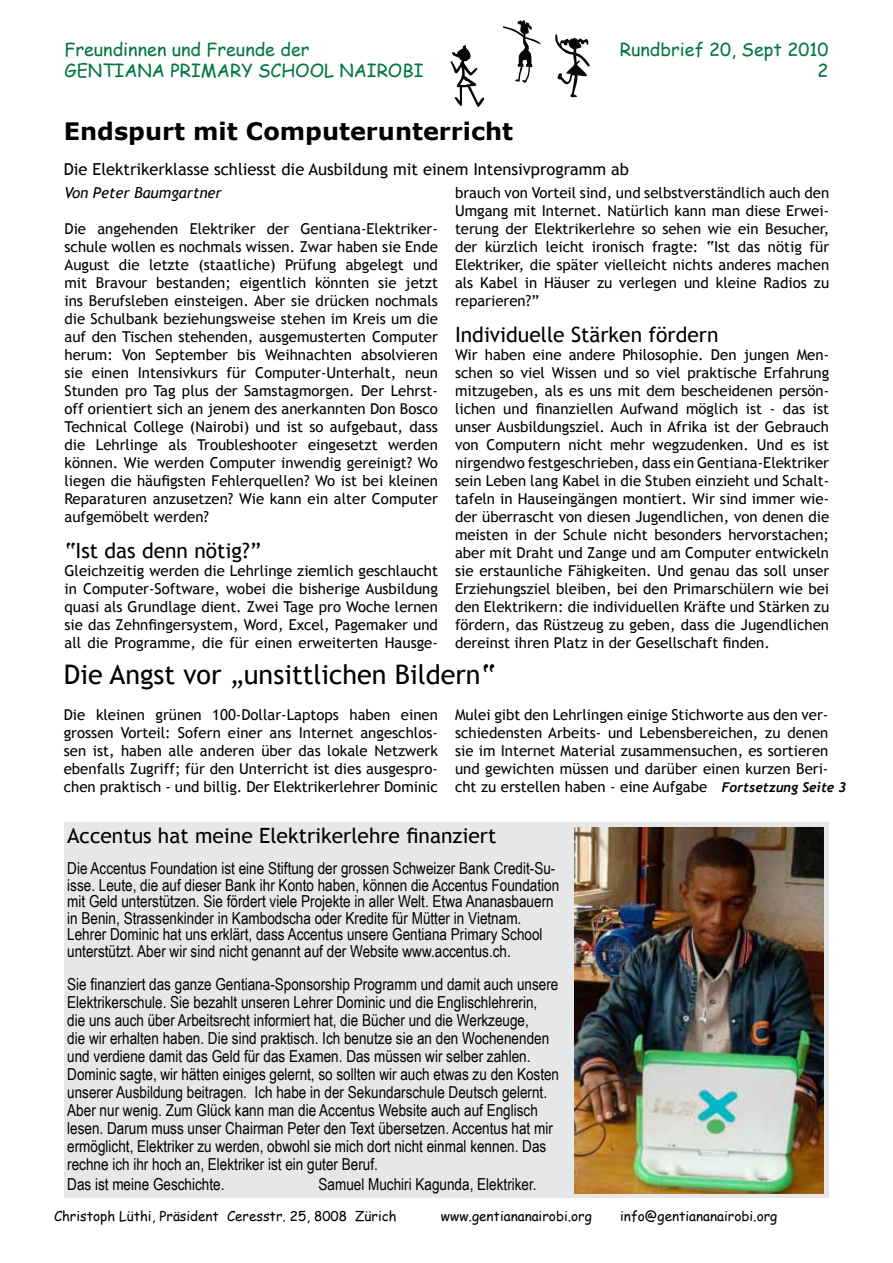
<style>
.page{position:relative;width:893px;height:1263px;background:#fff}
.page>*{position:absolute;margin:0;border:0;box-sizing:border-box;transform-origin:0 0}
.t1{font:27px "Trebuchet MS";color:#000}
.t2{font:700 24px "Verdana";color:#000}
.t3{font:21px "Trebuchet MS";color:#000}
.t4{font:18px/21.6px "Comic Sans MS";color:#007642}
.t5{font:16.5px/18px "Arial Narrow";color:#000}
.t6{font:16.5px "Trebuchet MS";color:#000}
.t7{font:15px/18px "Trebuchet MS";color:#000;text-align:justify}
.t8{font:italic 15px "Trebuchet MS";color:#000}
.t9{font:13.5px "Comic Sans MS";color:#000}
.t10{font:italic 700 13.5px "Trebuchet";color:#000}
</style>
<div class="page">
<div style="left:64px;top:822px;width:765px;height:376px;background:#e6e7e8"></div>
<svg style="left:502px;top:20px;width:39px;height:63px"></svg>
<svg style="left:450px;top:45px;width:35px;height:62px"></svg>
<svg style="left:555px;top:34px;width:35px;height:64px"></svg>
<img style="left:575px;top:827px;width:249px;height:366px">
<p class="t4" style="left:64px;top:38px;width:360px">Freundinnen und Freunde der<br>GENTIANA PRIMARY SCHOOL NAIROBI</p>
<p class="t4" style="left:620px;top:38px;width:210px;text-align:right">Rundbrief 20, Sept 2010<br>2</p>
<h2 class="t2" style="left:64px;top:116px;width:451px">Endspurt mit Computerunterricht</h2>
<p class="t6" style="left:64px;top:159px;width:567px">Die Elektrikerklasse schliesst die Ausbildung mit einem Intensivprogramm ab</p>
<p class="t8" style="left:64px;top:184px;width:159px">Von Peter Baumgartner</p>
<p class="t7" style="left:64px;top:220px;width:375px">Die angehenden Elektriker der Gentiana-Elektriker&shy;schule wollen es nochmals wissen. Zwar haben sie Ende August die letzte (staatliche) Prüfung abgelegt und mit Bravour bestanden; eigentlich könnten sie jetzt ins Berufsleben einsteigen. Aber sie drücken nochmals die Schulbank beziehungsweise stehen im Kreis um die auf den Tischen stehenden, ausgemusterten Computer herum: Von September bis Weihnachten absolvieren sie einen Intensivkurs für Computer-Unterhalt, neun Stunden pro Tag plus der Samstagmorgen. Der Lehrst&shy;off orientiert sich an jenem des anerkannten Don Bosco Technical College (Nairobi) und ist so aufgebaut, dass die Lehrlinge als Troubleshooter eingesetzt werden können. Wie werden Computer inwendig gereinigt? Wo liegen die häufigsten Fehlerquellen? Wo ist bei kleinen Reparaturen anzusetzen? Wie kann ein alter Computer aufgemöbelt werden?</p>
<h3 class="t3" style="left:64px;top:538px;width:198px">“Ist das denn nötig?”</h3>
<p class="t7" style="left:64px;top:562px;width:375px">Gleichzeitig werden die Lehrlinge ziemlich geschlaucht in Computer-Software, wobei die bisherige Ausbildung quasi als Grundlage dient. Zwei Tage pro Woche lernen sie das Zehnfingersystem, Word, Excel, Pagemaker und all die Programme, die für einen erweiterten Hausge-</p>
<p class="t7" style="left:455px;top:184px;width:376px">brauch von Vorteil sind, und selbstverständlich auch den Umgang mit Internet. Natürlich kann man diese Erwei&shy;terung der Elektrikerlehre so sehen wie ein Besucher, der kürzlich leicht ironisch fragte: “Ist das nötig für Elektriker, die später vielleicht nichts anderes machen als Kabel in Häuser zu verlegen und kleine Radios zu reparieren?”</p>
<h3 class="t3" style="left:455px;top:322px;width:265px">Individuelle Stärken fördern</h3>
<p class="t7" style="left:455px;top:346px;width:376px">Wir haben eine andere Philosophie. Den jungen Men&shy;schen so viel Wissen und so viel praktische Erfahrung mitzugeben, als es uns mit dem bescheidenen persön&shy;lichen und finanziellen Aufwand möglich ist - das ist unser Ausbildungsziel. Auch in Afrika ist der Gebrauch von Computern nicht mehr wegzudenken. Und es ist nirgendwo festgeschrieben, dass ein Gentiana-Elektriker sein Leben lang Kabel in die Stuben einzieht und Schalt&shy;tafeln in Hauseingängen montiert. Wir sind immer wie&shy;der überrascht von diesen Jugendlichen, von denen die meisten in der Schule nicht besonders hervorstachen; aber mit Draht und Zange und am Computer entwickeln sie erstaunliche Fähigkeiten. Und genau das soll unser Erziehungsziel bleiben, bei den Primarschülern wie bei den Elektrikern: die individuellen Kräfte und Stärken zu fördern, das Rüstzeug zu geben, dass die Jugendlichen dereinst ihren Platz in der Gesellschaft finden.</p>
<h1 class="t1" style="left:64px;top:659px;width:433px">Die Angst vor „unsittlichen Bildern“</h1>
<p class="t7" style="left:64px;top:706px;width:376px">Die kleinen grünen 100-Dollar-Laptops haben einen grossen Vorteil: Sofern einer ans Internet angeschlos&shy;sen ist, haben alle anderen über das lokale Netzwerk ebenfalls Zugriff; für den Unterricht ist dies ausgespro&shy;chen praktisch - und billig. Der Elektrikerlehrer Dominic</p>
<p class="t7" style="left:455px;top:706px;width:375px">Mulei gibt den Lehrlingen einige Stichworte aus den ver&shy;schiedensten Arbeits- und Lebensbereichen, zu denen sie im Internet Material zusammensuchen, es sortieren und gewichten müssen und darüber einen kurzen Beri&shy;cht zu erstellen haben - eine Aufgabe</p>
<p class="t10" style="left:722px;top:779px;width:126px">Fortsetzung Seite 3</p>
<h3 class="t3" style="left:67px;top:823px;width:431px">Accentus hat meine Elektrikerlehre finanziert</h3>
<p class="t5" style="left:67px;top:860px;width:493px;line-height:16.5px">Die Accentus Foundation ist eine Stiftung der grossen Schweizer Bank Credit-Su&shy;isse. Leute, die auf dieser Bank ihr Konto haben, können die Accentus Foundation mit Geld unterstützen. Sie fördert viele Projekte in aller Welt. Etwa Ananasbauern in Benin, Strassenkinder in Kambodscha oder Kredite für Mütter in Vietnam.<br>Lehrer Dominic hat uns erklärt, dass Accentus unsere Gentiana Primary School unterstützt. Aber wir sind nicht genannt auf der Website www.accentus.ch.</p>
<p class="t5" style="left:67px;top:975px;width:493px">Sie finanziert das ganze Gentiana-Sponsorship Programm und damit auch unsere Elektrikerschule. Sie bezahlt unseren Lehrer Dominic und die Englischlehrerin, die uns auch über Arbeitsrecht informiert hat, die Bücher und die Werkzeuge,<br>die wir erhalten haben. Die sind praktisch. Ich benutze sie an den Wochenenden und verdiene damit das Geld für das Examen. Das müssen wir selber zahlen.<br>Dominic sagte, wir hätten einiges gelernt, so sollten wir auch etwas zu den Kosten unserer Ausbildung beitragen. Ich habe in der Sekundarschule Deutsch gelernt.<br>Aber nur wenig. Zum Glück kann man die Accentus Website auch auf Englisch lesen. Darum muss unser Chairman Peter den Text übersetzen. Accentus hat mir ermöglicht, Elektriker zu werden, obwohl sie mich dort nicht einmal kennen. Das rechne ich ihr hoch an, Elektriker ist ein guter Beruf.</p>
<p class="t5" style="left:67px;top:1175px;width:159px">Das ist meine Geschichte.</p>
<p class="t5" style="left:318px;top:1175px;width:220px">Samuel Muchiri Kagunda, Elektriker.</p>
<p class="t9" style="left:54px;top:1206px;width:344px">Christoph Lüthi, Präsident Ceresstr. 25, 8008 Zürich</p>
<p class="t9" style="left:441px;top:1206px;width:152px">www.gentiananairobi.org</p>
<p class="t9" style="left:620px;top:1206px;width:159px">info@gentiananairobi.org</p>
</div>
